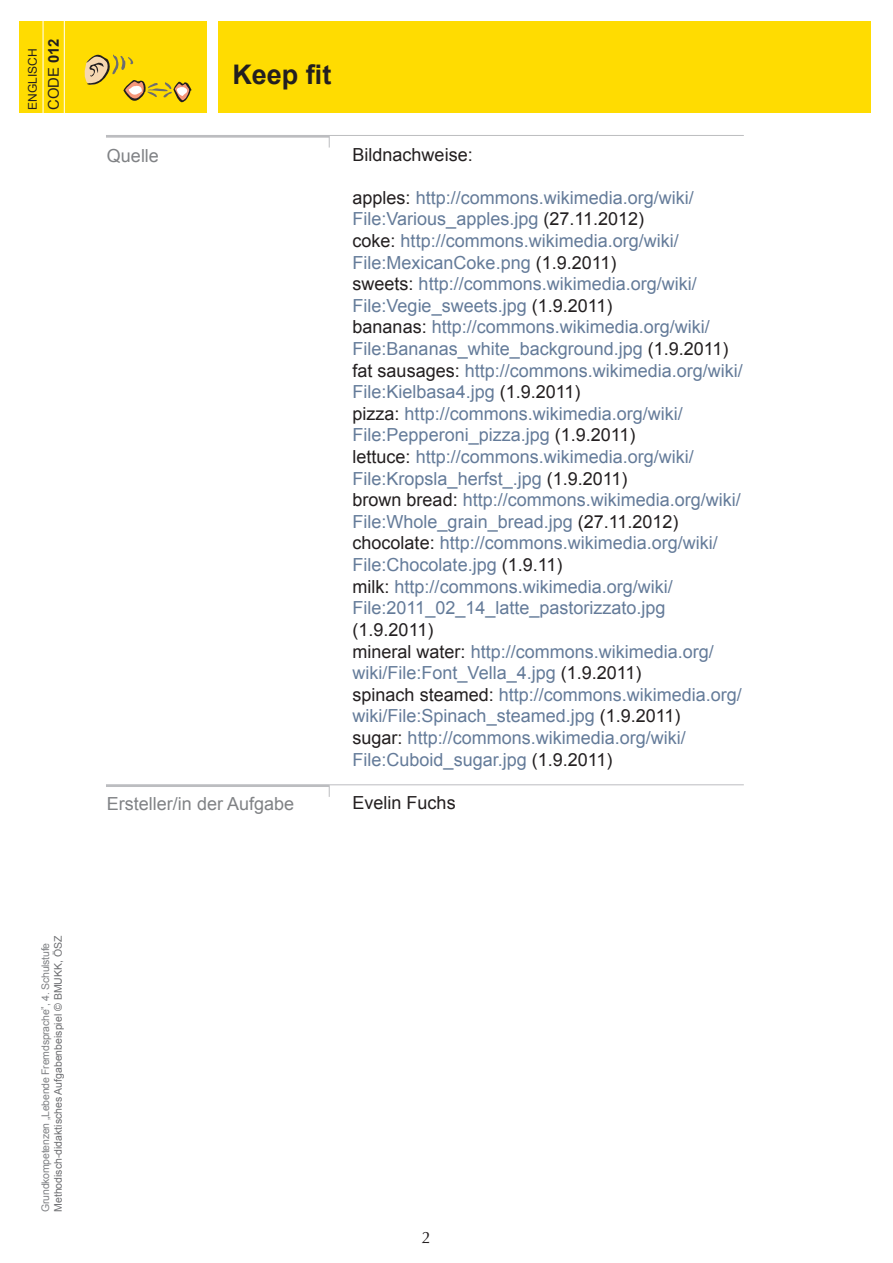
<style>
.page{position:relative;width:893px;height:1263px;background:#fff}
.page>*{position:absolute;margin:0;border:0;box-sizing:border-box;transform-origin:0 0}
.t1{font:700 27px "Arial";color:#231f20}
.t2{font:18px/21.6px "Arial";color:#647b99}
.t3{font:18px "Arial";color:#808285}
.t4{font:18px "Arial";color:#231f20}
.t5{font:16.5px "Optima";color:#231f20}
.t6{font:14.85px "Arial";color:#231f20}
.t7{font:12px "Arial";color:#231f20}
.t8{font:10.5px "Arial";letter-spacing:-.02em;color:#808285}
.t9{font:10.5px "Arial";color:#6c6d70}
.s1{font-weight:700}
.s2{color:#231f20}
</style>
<div class="page">
<div style="left:20px;top:21px;width:187px;height:92px;background:#ffdc01"></div>
<div style="left:219px;top:21px;width:652px;height:92px;background:#ffdc01"></div>
<hr style="left:43px;top:21px;width:1px;height:127px;background:#fff">
<hr style="left:64px;top:21px;width:1px;height:127px;background:#fff">
<svg style="left:85px;top:54px;width:107px;height:49px"></svg>
<hr style="left:106px;top:784px;width:638px;height:1px;background:#bcbdc0">
<hr style="left:106px;top:785px;width:223px;height:2px;background:#bcbdc0">
<svg style="left:329px;top:785px;width:1px;height:12px"></svg>
<hr style="left:106px;top:135px;width:638px;height:1px;background:#bcbdc0">
<hr style="left:106px;top:135px;width:223px;height:3px;background:#bcbdc0">
<svg style="left:329px;top:136px;width:1px;height:12px"></svg>
<p class="t7" style="left:25px;top:110px;width:63px;rotate:-90deg">ENGLISCH</p>
<p class="t6" style="left:44px;top:110px;width:73px;rotate:-90deg">CODE <span class="s1">012</span></p>
<h1 class="t1" style="left:232px;top:57px;width:101px">Keep fit</h1>
<p class="t3" style="left:107px;top:144px;width:54px">Quelle</p>
<p class="t3" style="left:107px;top:792px;width:189px">Ersteller/in der Aufgabe</p>
<p class="t4" style="left:353px;top:143px;width:122px">Bildnachweise:</p>
<p class="t2" style="left:353px;top:187px;width:392px"><span class="s2">apples:</span> http://commons.wikimedia.org/wiki/ File:Various_apples.jpg <span class="s2">(27.11.2012)<br>coke:</span> http://commons.wikimedia.org/wiki/ File:MexicanCoke.png <span class="s2">(1.9.2011)<br>sweets:</span> http://commons.wikimedia.org/wiki/ File:Vegie_sweets.jpg <span class="s2">(1.9.2011)<br>bananas:</span> http://commons.wikimedia.org/wiki/ File:Bananas_white_background.jpg <span class="s2">(1.9.2011) fat sausages:</span> http://commons.wikimedia.org/wiki/ File:Kielbasa4.jpg <span class="s2">(1.9.2011)<br>pizza:</span> http://commons.wikimedia.org/wiki/ File:Pepperoni_pizza.jpg <span class="s2">(1.9.2011)<br>lettuce:</span> http://commons.wikimedia.org/wiki/ File:Kropsla_herfst_.jpg <span class="s2">(1.9.2011)<br>brown bread:</span> http://commons.wikimedia.org/wiki/ File:Whole_grain_bread.jpg <span class="s2">(27.11.2012) chocolate:</span> http://commons.wikimedia.org/wiki/ File:Chocolate.jpg <span class="s2">(1.9.11)<br>milk:</span> http://commons.wikimedia.org/wiki/ File:2011_02_14_latte_pastorizzato.jpg</p>
<p class="t2" style="left:353px;top:619px;width:391px"><span class="s2">(1.9.2011)<br>mineral water:</span> http://commons.wikimedia.org/ wiki/File:Font_Vella_4.jpg <span class="s2">(1.9.2011)<br>spinach steamed:</span> http://commons.wikimedia.org/ wiki/File:Spinach_steamed.jpg <span class="s2">(1.9.2011)<br>sugar:</span> http://commons.wikimedia.org/wiki/ File:Cuboid_sugar.jpg <span class="s2">(1.9.2011)</span></p>
<p class="t4" style="left:353px;top:791px;width:105px">Evelin Fuchs</p>
<p class="t8" style="left:39px;top:1212px;width:271px;rotate:-90deg">Grundkompetenzen „Lebende Fremdsprache”, 4. Schulstufe</p>
<p class="t9" style="left:51px;top:1212px;width:278px;rotate:-90deg">Methodisch-didaktisches Aufgabenbeispiel © BMUKK, ÖSZ</p>
<p class="t5" style="left:422px;top:1228px;width:11px">2</p>
</div>
